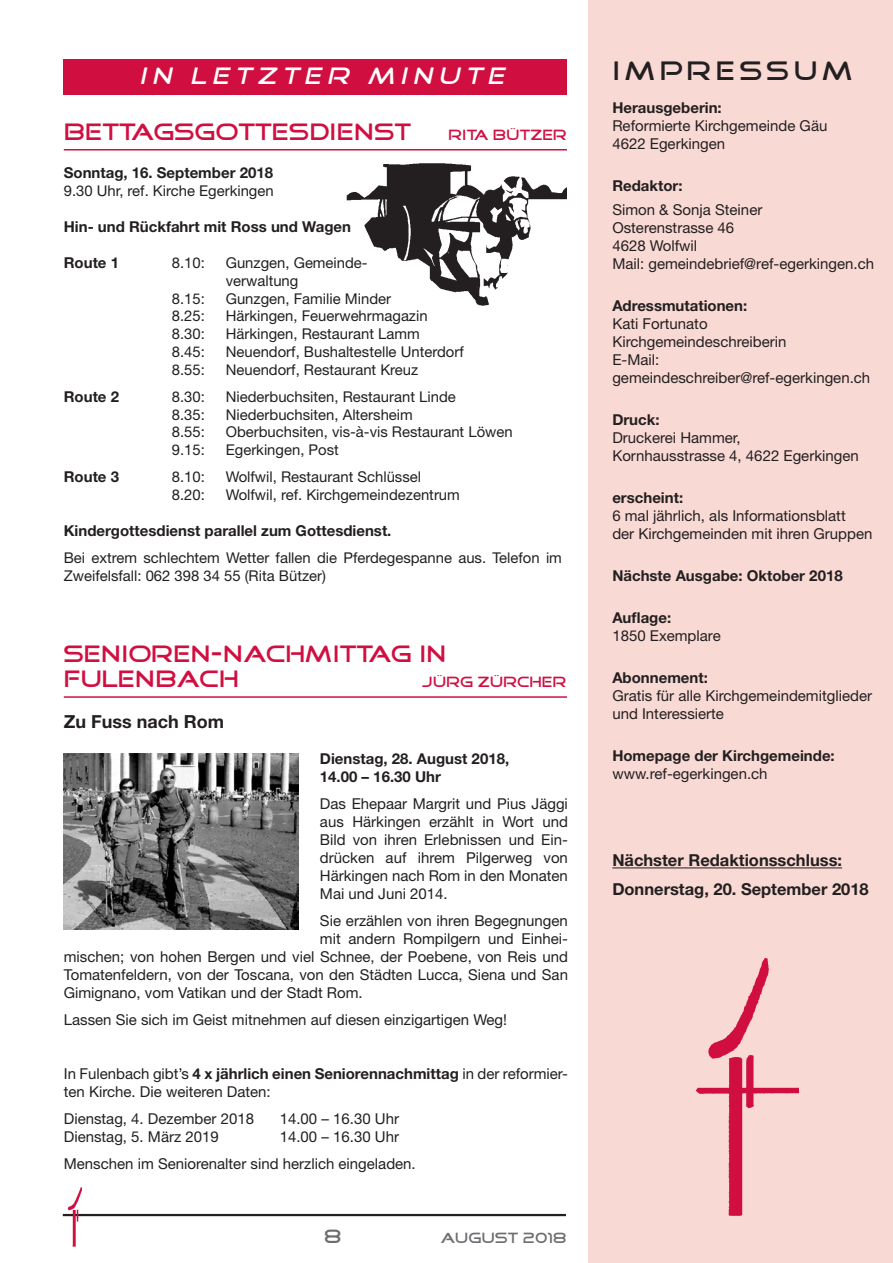
<style>
.page{position:relative;width:893px;height:1263px;background:#fff}
.page>*{position:absolute;margin:0;border:0;box-sizing:border-box;transform-origin:0 0}
.t1{font:27px "Good Times";letter-spacing:.16em;color:#231f20}
.t2{font:24px "Good Times";color:#d10e40}
.t3{font:italic 24px "Good Times";color:#fff}
.t4{font:19.5px "Good Times";color:#6c6d70}
.t5{font:700 18px "Helvetica Neue";color:#231f20}
.t6{font:700 16.5px "Helvetica Neue";color:#231f20}
.t7{font:15px/18px "Helvetica Neue";color:#231f20;text-align:justify}
.t8{font:700 15px "Helvetica Neue";color:#231f20}
.t9{font:15px "Good Times";color:#d10e40}
.t10{font:15px "Good Times";color:#6c6d70}
.t11{font:14.85px/17.9px "Helvetica Neue";color:#231f20}
.s1{font-weight:700}
</style>
<div class="page">
<div style="left:64px;top:60px;width:503px;height:35px;background:#d10e40"></div>
<hr style="left:63px;top:1214px;width:503px;height:2px;background:#231f20">
<div style="left:588px;top:0;width:305px;height:1263px;background:#f8d9d4"></div>
<hr style="left:612px;top:867px;width:230px;height:1px;background:#231f20">
<img style="left:696px;top:958px;width:104px;height:258px">
<img style="left:65px;top:1187px;width:25px;height:59px">
<hr style="left:64px;top:149px;width:503px;height:1px;background:#d10e40">
<hr style="left:64px;top:696px;width:503px;height:2px;background:#d10e40">
<img style="left:64px;top:754px;width:235px;height:176px">
<img style="left:346px;top:150px;width:221px;height:156px">
<p class="t3" style="left:139px;top:64px;width:372px">IN LETZtER MINUTE</p>
<p class="t2" style="left:64px;top:121px;width:349px">BETTAGSGOTTESDIENST</p>
<p class="t9" style="left:449px;top:128px;width:120px">RITA BÜTZER</p>
<p class="t8" style="left:64px;top:164px;width:211px">Sonntag, 16. September 2018</p>
<p class="t11" style="left:64px;top:182px;width:211px">9.30 Uhr, ref. Kirche Egerkingen</p>
<p class="t8" style="left:64px;top:217px;width:289px">Hin- und Rückfahrt mit Ross und Wagen</p>
<p class="t8" style="left:64px;top:253px;width:57px">Route 1</p>
<p class="t11" style="left:172px;top:253px;width:35px">8.10:</p>
<p class="t11" style="left:226px;top:253px;width:143px">Gunzgen, Gemeinde-</p>
<p class="t11" style="left:226px;top:271px;width:74px">verwaltung</p>
<p class="t11" style="left:172px;top:289px;width:35px">8.15:</p>
<p class="t11" style="left:226px;top:289px;width:167px">Gunzgen, Familie Minder</p>
<p class="t11" style="left:172px;top:307px;width:35px">8.25:</p>
<p class="t11" style="left:226px;top:307px;width:203px">Härkingen, Feuerwehrmagazin</p>
<p class="t11" style="left:172px;top:325px;width:35px">8.30:</p>
<p class="t11" style="left:226px;top:325px;width:195px">Härkingen, Restaurant Lamm</p>
<p class="t11" style="left:172px;top:343px;width:35px">8.45:</p>
<p class="t11" style="left:226px;top:343px;width:239px">Neuendorf, Bushaltestelle Unterdorf</p>
<p class="t11" style="left:172px;top:360px;width:35px">8.55:</p>
<p class="t11" style="left:226px;top:360px;width:194px">Neuendorf, Restaurant Kreuz</p>
<p class="t8" style="left:64px;top:387px;width:57px">Route 2</p>
<p class="t11" style="left:172px;top:387px;width:35px">8.30:</p>
<p class="t11" style="left:226px;top:387px;width:231px">Niederbuchsiten, Restaurant Linde</p>
<p class="t11" style="left:172px;top:405px;width:35px">8.35:</p>
<p class="t11" style="left:226px;top:405px;width:189px">Niederbuchsiten, Altersheim</p>
<p class="t11" style="left:172px;top:423px;width:35px">8.55:</p>
<p class="t11" style="left:226px;top:423px;width:288px">Oberbuchsiten, vis-à-vis Restaurant Löwen</p>
<p class="t11" style="left:172px;top:441px;width:35px">9.15:</p>
<p class="t11" style="left:226px;top:441px;width:115px">Egerkingen, Post</p>
<p class="t8" style="left:64px;top:468px;width:57px">Route 3</p>
<p class="t11" style="left:172px;top:468px;width:35px">8.10:</p>
<p class="t11" style="left:226px;top:468px;width:197px">Wolfwil, Restaurant Schlüssel</p>
<p class="t11" style="left:172px;top:486px;width:35px">8.20:</p>
<p class="t11" style="left:226px;top:486px;width:236px">Wolfwil, ref. Kirchgemeindezentrum</p>
<p class="t8" style="left:64px;top:521px;width:329px">Kindergottesdienst parallel zum Gottesdienst.</p>
<p class="t11" style="left:64px;top:548px;width:500px">Bei extrem schlechtem Wetter fallen die Pferdegespanne aus. Telefon im<br>Zweifelsfall: 062 398 34 55 (Rita Bützer)</p>
<p class="t2" style="left:64px;top:642px;width:385px">SENIOREN-NACHMITTAG IN</p>
<p class="t2" style="left:64px;top:667px;width:176px">FULENBACH</p>
<p class="t9" style="left:422px;top:675px;width:146px">JÜRG ZÜRCHER</p>
<p class="t5" style="left:64px;top:710px;width:162px">Zu Fuss nach Rom</p>
<p class="t8" style="left:320px;top:749px;width:191px">Dienstag, 28. August 2018,</p>
<p class="t8" style="left:320px;top:767px;width:122px">14.00 – 16.30 Uhr</p>
<p class="t7" style="left:320px;top:794px;width:250px">Das Ehepaar Margrit und Pius Jäggi aus Härkingen erzählt in Wort und Bild von ihren Erlebnissen und Ein&shy;drücken auf ihrem Pilgerweg von Härkingen nach Rom in den Monaten Mai und Juni 2014.</p>
<p class="t7" style="left:320px;top:911px;width:250px">Sie erzählen von ihren Begegnungen</p>
<p class="t7" style="left:320px;top:929px;width:249px">mit andern Rompilgern und Einhei-</p>
<p class="t7" style="left:64px;top:947px;width:506px">mischen; von hohen Bergen und viel Schnee, der Poebene, von Reis und</p>
<p class="t7" style="left:64px;top:965px;width:506px">Tomatenfeldern, von der Toscana, von den Städten Lucca, Siena und San</p>
<p class="t7" style="left:64px;top:983px;width:301px">Gimignano, vom Vatikan und der Stadt Rom.</p>
<p class="t7" style="left:64px;top:1010px;width:445px">Lassen Sie sich im Geist mitnehmen auf diesen einzigartigen Weg!</p>
<p class="t7" style="left:64px;top:1064px;width:506px">In Fulenbach gibt’s <span class="s1">4 x jährlich einen Seniorennachmittag</span> in der reformier&shy;ten Kirche. Die weiteren Daten:</p>
<p class="t7" style="left:64px;top:1109px;width:192px">Dienstag, 4. Dezember 2018</p>
<p class="t7" style="left:280px;top:1109px;width:121px">14.00 – 16.30 Uhr</p>
<p class="t7" style="left:64px;top:1127px;width:157px">Dienstag, 5. März 2019</p>
<p class="t7" style="left:280px;top:1127px;width:121px">14.00 – 16.30 Uhr</p>
<p class="t7" style="left:64px;top:1154px;width:354px">Menschen im Seniorenalter sind herzlich eingeladen.</p>
<p class="t4" style="left:324px;top:1227px;width:19px">8</p>
<p class="t10" style="left:441px;top:1231px;width:128px">AUGUST 2018</p>
<p class="t1" style="left:612px;top:58px;width:242px">IMPRESSUM</p>
<p class="t8" style="left:612px;top:99px;width:111px">Herausgeberin:</p>
<p class="t7" style="left:612px;top:117px;width:217px">Reformierte Kirchgemeinde Gäu</p>
<p class="t7" style="left:612px;top:135px;width:114px">4622 Egerkingen</p>
<p class="t8" style="left:612px;top:177px;width:72px">Redaktor:</p>
<p class="t7" style="left:612px;top:201px;width:152px">Simon &amp; Sonja Steiner</p>
<p class="t7" style="left:612px;top:219px;width:123px">Osterenstrasse 46</p>
<p class="t7" style="left:612px;top:237px;width:86px">4628 Wolfwil</p>
<p class="t7" style="left:612px;top:255px;width:263px">Mail: gemeindebrief@ref-egerkingen.ch</p>
<p class="t8" style="left:612px;top:297px;width:136px">Adressmutationen:</p>
<p class="t7" style="left:612px;top:315px;width:97px">Kati Fortunato</p>
<p class="t7" style="left:612px;top:333px;width:176px">Kirchgemeindeschreiberin</p>
<p class="t7" style="left:612px;top:351px;width:48px">E-Mail:</p>
<p class="t7" style="left:612px;top:369px;width:259px">gemeindeschreiber@ref-egerkingen.ch</p>
<p class="t8" style="left:612px;top:411px;width:49px">Druck:</p>
<p class="t7" style="left:612px;top:429px;width:130px">Druckerei Hammer,</p>
<p class="t7" style="left:612px;top:447px;width:248px">Kornhausstrasse 4, 4622 Egerkingen</p>
<p class="t8" style="left:612px;top:489px;width:72px">erscheint:</p>
<p class="t7" style="left:612px;top:507px;width:235px">6 mal jährlich, als Informationsblatt</p>
<p class="t7" style="left:612px;top:525px;width:262px">der Kirchgemeinden mit ihren Gruppen</p>
<p class="t8" style="left:612px;top:567px;width:232px">Nächste Ausgabe: Oktober 2018</p>
<p class="t8" style="left:612px;top:609px;width:60px">Auflage:</p>
<p class="t7" style="left:612px;top:627px;width:110px">1850 Exemplare</p>
<p class="t8" style="left:612px;top:669px;width:97px">Abonnement:</p>
<p class="t7" style="left:612px;top:687px;width:261px">Gratis für alle Kirchgemeindemitglieder</p>
<p class="t7" style="left:612px;top:705px;width:113px">und Interessierte</p>
<p class="t8" style="left:612px;top:747px;width:224px">Homepage der Kirchgemeinde:</p>
<p class="t7" style="left:612px;top:765px;width:157px">www.ref-egerkingen.ch</p>
<p class="t6" style="left:612px;top:850px;width:231px">Nächster Redaktionsschluss:</p>
<p class="t6" style="left:612px;top:879px;width:258px">Donnerstag, 20. September 2018</p>
</div>
